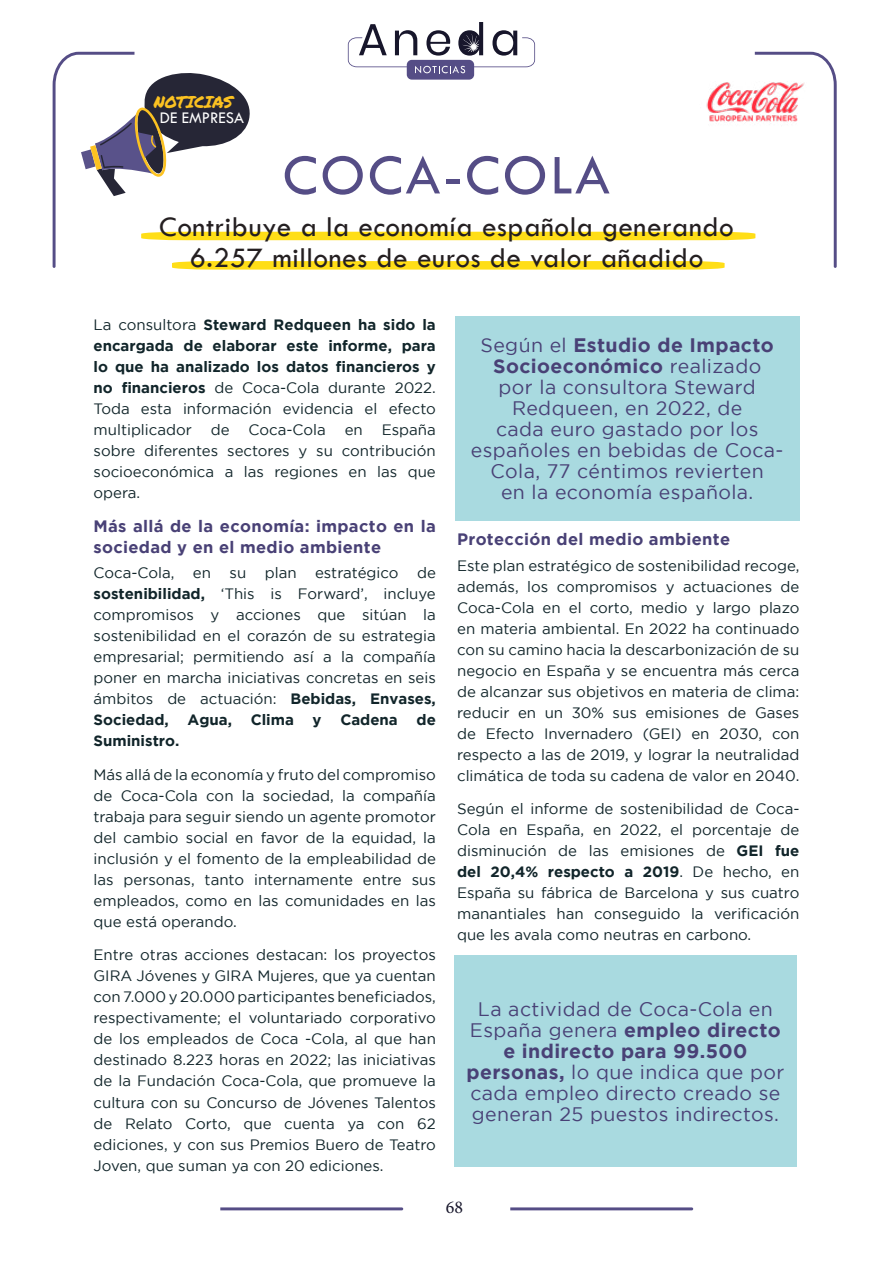
<style>
.page{position:relative;width:893px;height:1263px;background:#fff}
.page>*{position:absolute;margin:0;border:0;box-sizing:border-box;transform-origin:0 0}
.t1{font:58.5px "Tw Cen";letter-spacing:.04em;color:#554d86}
.t2{font:29.25px/30.8px "Tw Cen";letter-spacing:.02em;color:#241f21;text-align:center}
.t3{font:19.5px/21px "Gotham";letter-spacing:.02em;color:#494176;text-align:center}
.t4{font:18px "Minion Pro";color:#17162b}
.t5{font:16.8px "Tw Cen";color:#fff}
.t6{font:16.65px "Permanent Marker";color:#fcc221}
.t7{font:700 16.5px/21px "Gotham";letter-spacing:.02em;color:#494176}
.t8{font:15px/21px "Gotham";color:#11252a;text-align:justify}
.t9{font:700 15px/21px "Gotham";color:#11252a;text-align:justify}
.s1{font-weight:400}
.s2{font-weight:700}
</style>
<div class="page">
<svg style="left:220px;top:1207px;width:183px;height:3px"></svg>
<svg style="left:510px;top:1207px;width:183px;height:3px"></svg>
<svg style="left:53px;top:22px;width:784px;height:248px"></svg>
<img style="left:699px;top:72px;width:108px;height:58px">
<div style="left:455px;top:316px;width:344px;height:205px;background:#a9dae0"></div>
<div style="left:454px;top:956px;width:342px;height:211px;background:#a9dae0"></div>
<p class="t6" style="left:154px;top:90px;width:81px">NOTICIAS</p>
<p class="t5" style="left:160px;top:107px;width:86px">DE EMPRESA</p>
<h1 class="t1" style="left:283px;top:140px;width:329px">COCA-COLA</h1>
<h2 class="t2" style="left:159px;top:211px;width:576px">Contribuye a la economía española generando<br>6.257 millones de euros de valor añadido</h2>
<p class="t9" style="left:94px;top:314px;width:344px"><span class="s1">La consultora</span> Steward Redqueen ha sido la encargada de elaborar este informe, para lo que ha analizado los datos financieros y no financieros <span class="s1">de Coca-Cola durante 2022.<br>Toda esta información evidencia el efecto multiplicador</span></p>
<p class="t8" style="left:211px;top:419px;width:20px">de</p>
<p class="t8" style="left:249px;top:419px;width:79px">Coca-Cola</p>
<p class="t8" style="left:345px;top:419px;width:20px">en</p>
<p class="t8" style="left:94px;top:419px;width:344px;text-indent:288px">España sobre diferentes sectores y su contribución socioeconómica a las regiones en las que opera.</p>
<p class="t7" style="left:94px;top:515px;width:344px">Más allá de la economía: impacto en la sociedad y en el medio ambiente</p>
<p class="t8" style="left:94px;top:562px;width:344px">Coca-Cola, en su plan estratégico de <span class="s2">sostenibilidad,</span> ‘This is Forward’, incluye compromisos y acciones que sitúan la sostenibilidad en el corazón de su estrategia empresarial; permitiendo así a la compañía poner en marcha iniciativas concretas en seis ámbitos de actuación: <span class="s2">Bebidas, Envases, Sociedad, Agua, Clima y Cadena de Suministro.</span></p>
<p class="t8" style="left:94px;top:764px;width:344px">Más allá de la economía y fruto del compromiso de Coca-Cola con la sociedad, la compañía trabaja para seguir siendo un agente promotor del cambio social en favor de la equidad, la inclusión y el fomento de la empleabilidad de las personas, tanto internamente entre sus empleados, como en las comunidades en las que está operando.</p>
<p class="t8" style="left:94px;top:944px;width:344px">Entre otras acciones destacan: los proyectos GIRA Jóvenes y GIRA Mujeres, que ya cuentan con 7.000 y 20.000 participantes beneficiados, respectivamente; el voluntariado corporativo de los empleados de Coca -Cola, al que han destinado 8.223 horas en 2022; las iniciativas de la Fundación Coca-Cola, que promueve la cultura con su Concurso de Jóvenes Talentos de Relato Corto, que cuenta ya con 62 ediciones, y con sus Premios Buero de Teatro Joven, que suman ya con 20 ediciones.</p>
<h3 class="t3" style="left:471px;top:334px;width:314px">Según el <span class="s2">Estudio de Impacto<br>Socioeconómico</span> realizado<br>por la consultora Steward<br>Redqueen, en 2022, de<br>cada euro gastado por los españoles en bebidas de Coca-<br>Cola, 77 céntimos revierten<br>en la economía española.</h3>
<p class="t7" style="left:457px;top:529px;width:275px">Protección del medio ambiente</p>
<p class="t8" style="left:457px;top:555px;width:344px">Este plan estratégico de sostenibilidad recoge, además, los compromisos y actuaciones de Coca-Cola en el corto, medio y largo plazo en materia ambiental. En 2022 ha continuado con su camino hacia la descarbonización de su negocio en España y se encuentra más cerca de alcanzar sus objetivos en materia de clima: reducir en un 30% sus emisiones de Gases de Efecto Invernadero (GEI) en 2030, con respecto a las de 2019, y lograr la neutralidad climática de toda su cadena de valor en 2040.</p>
<p class="t8" style="left:457px;top:798px;width:344px">Según el informe de sostenibilidad de Coca-Cola en España, en 2022, el porcentaje de disminución de las emisiones de <span class="s2">GEI fue del 20,4% respecto a 2019</span>. De hecho, en España su fábrica de Barcelona y sus cuatro manantiales han conseguido la verificación que les avala como neutras en carbono.</p>
<h3 class="t3" style="left:466px;top:998px;width:319px">La actividad de Coca-Cola en<br>España genera <span class="s2">empleo directo e indirecto para 99.500 personas,</span> lo que indica que por cada empleo directo creado se generan 25 puestos indirectos.</h3>
<p class="t4" style="left:446px;top:1195px;width:19px">68</p>
</div>
